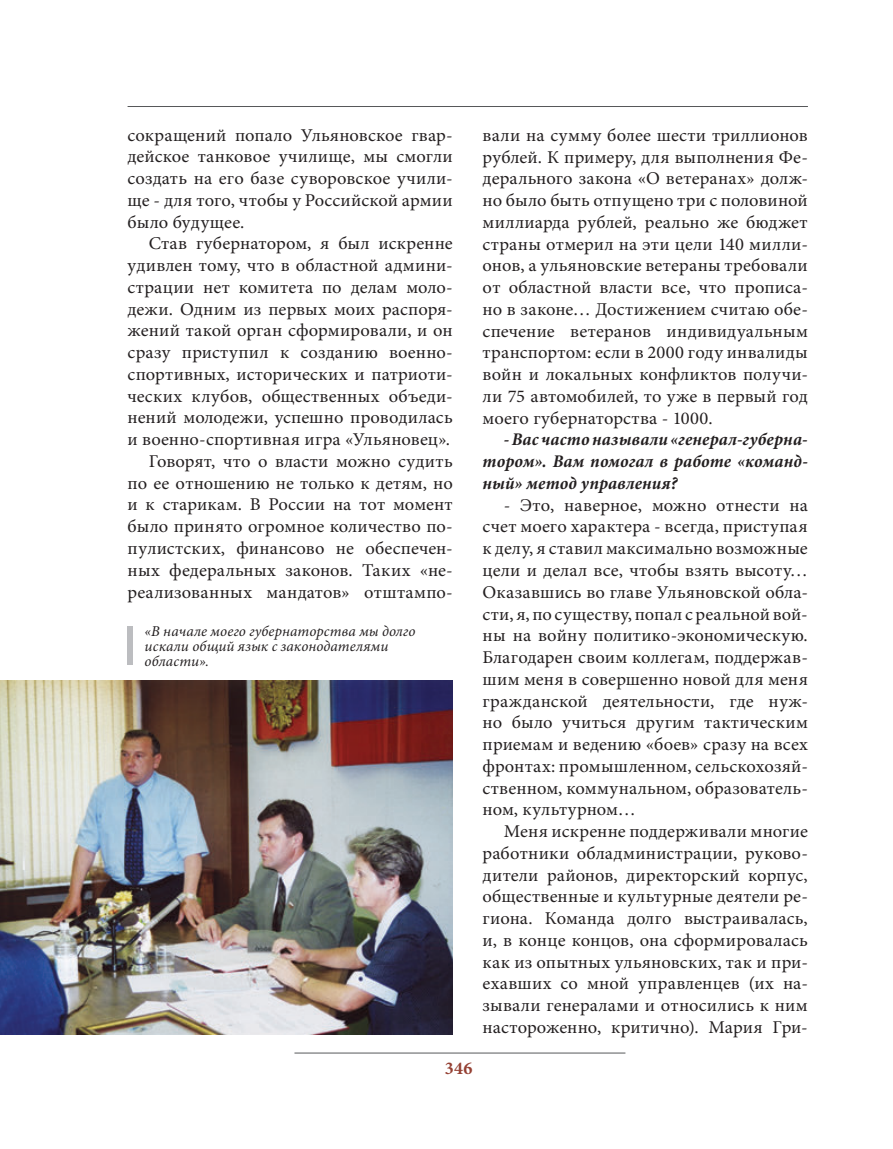
<style>
.page{position:relative;width:893px;height:1149px;background:#fff}
.page>*{position:absolute;margin:0;border:0;box-sizing:border-box;transform-origin:0 0}
.t1{font:18px/21.8px "Minion Pro";letter-spacing:.01em;color:#231f20;text-align:justify}
.t2{font:italic 700 condensed 18px/21.8px "Minion Pro";letter-spacing:.005em;color:#231f20;text-align:justify}
.t3{font:700 18px "Minion Pro";color:#954134}
.t4{font:italic 15px/15px "Minion Pro";letter-spacing:.005em;color:#231f20}
</style>
<div class="page">
<hr style="left:294px;top:1052px;width:331px;height:1px;background:#57585a">
<hr style="left:128px;top:106px;width:680px;height:1px;background:#57585a">
<img style="left:0;top:680px;width:453px;height:353px">
<div style="left:128px;top:626px;width:5px;height:38px;background:#bcbdc0"></div>
<p class="t1" style="left:128px;top:124px;width:327px">сокращений попало Ульяновское гвар&shy;дейское танковое училище, мы смогли создать на его базе суворовское учили&shy;ще - для того, чтобы у Российской армии было будущее.</p>
<p class="t1" style="left:128px;top:233px;width:327px;text-align:right">Став губернатором, я был искренне удивлен тому, что в областной админи&shy;страции нет комитета по делам моло&shy;дежи. Одним из первых моих распоря&shy;жений такой орган сформировали, и он сразу приступил к созданию военно&shy;спортивных, исторических и патриоти&shy;ческих клубов, общественных объеди&shy;нений молодежи, успешно проводилась и военно-спортивная игра «Ульяновец».<br>Говорят, что о власти можно судить по ее отношению не только к детям, но и к старикам. В России на тот момент было принято огромное количество по&shy;пулистских, финансово не обеспечен&shy;ных федеральных законов. Таких «не&shy;реализованных мандатов» отштампо-</p>
<p class="t4" style="left:145px;top:623px;width:272px">«В начале моего губернаторства мы долго искали общий язык с законодателями области».</p>
<p class="t3" style="left:445px;top:1054px;width:29px">346</p>
<p class="t1" style="left:483px;top:124px;width:327px">вали на сумму более шести триллионов рублей. К примеру, для выполнения Фе&shy;дерального закона «О ветеранах» долж&shy;но было быть отпущено три с половиной миллиарда рублей, реально же бюджет страны отмерил на эти цели 140 милли&shy;онов, а ульяновские ветераны требовали от областной власти все, что прописа&shy;но в законе… Достижением считаю обе&shy;спечение ветеранов индивидуальным транспортом: если в 2000 году инвалиды войн и локальных конфликтов получи&shy;ли 75 автомобилей, то уже в первый год моего губернаторства - 1000.</p>
<p class="t2" style="left:483px;top:428px;width:327px;text-indent:21px">- Вас часто называли «генерал-губерна&shy;тором». Вам помогал в работе «команд&shy;ный» метод управления?</p>
<p class="t1" style="left:483px;top:494px;width:327px;text-indent:21px">- Это, наверное, можно отнести на счет моего характера - всегда, приступая к делу, я ставил максимально возможные цели и делал все, чтобы взять высоту… Оказавшись во главе Ульяновской обла&shy;сти, я, по существу, попал с реальной вой&shy;ны на войну политико-экономическую.<br>Благодарен своим коллегам, поддержав&shy;шим меня в совершенно новой для меня гражданской деятельности, где нуж&shy;но было учиться другим тактическим приемам и ведению «боев» сразу на всех фронтах: промышленном, сельскохозяй&shy;ственном, коммунальном, образователь&shy;ном, культурном…</p>
<p class="t1" style="left:483px;top:820px;width:327px;text-indent:21px">Меня искренне поддерживали многие работники обладминистрации, руково&shy;дители районов, директорский корпус, общественные и культурные деятели ре&shy;гиона. Команда долго выстраивалась, и, в конце концов, она сформировалась как из опытных ульяновских, так и при&shy;ехавших со мной управленцев (их на&shy;зывали генералами и относились к ним настороженно, критично). Мария Гри-</p>
</div>
